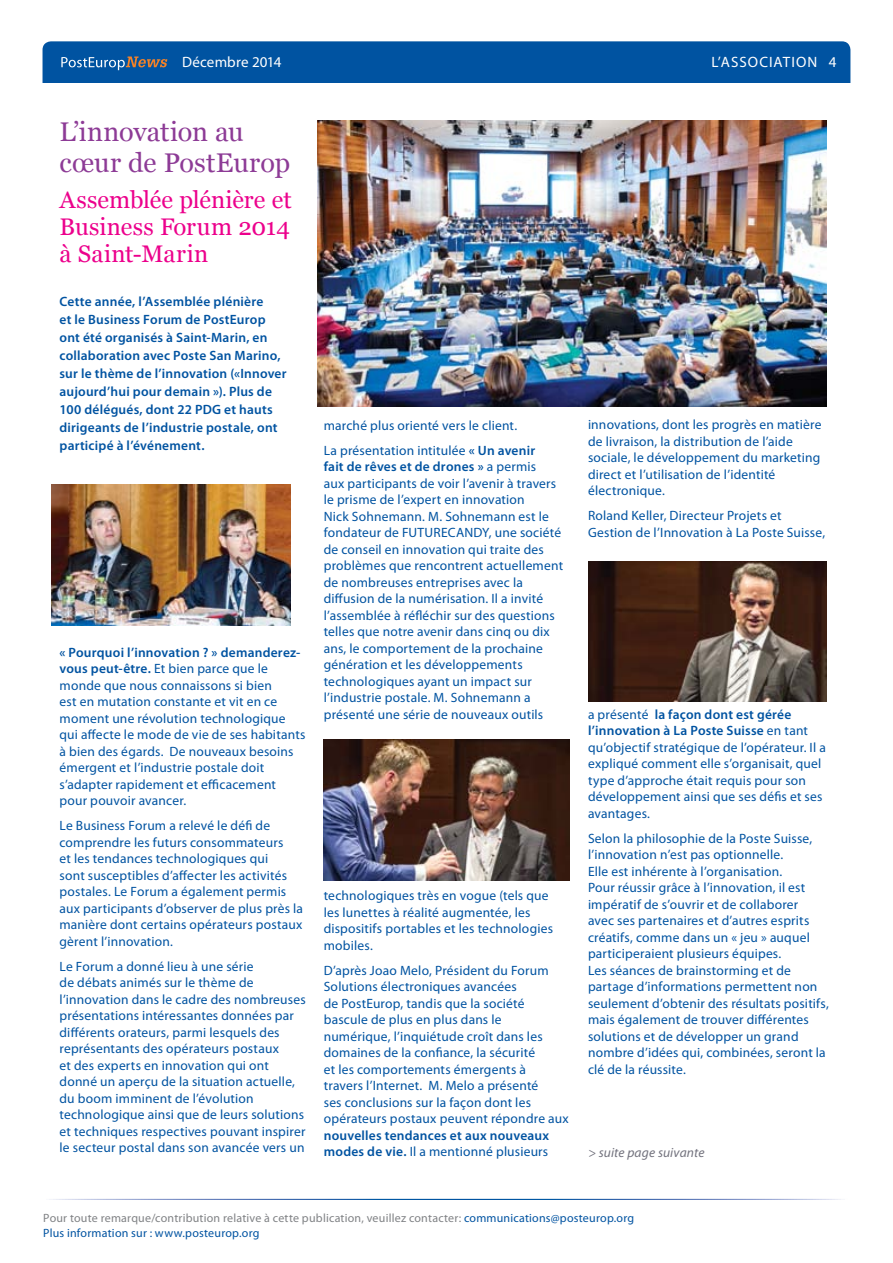
<style>
.page{position:relative;width:893px;height:1263px;background:#fff}
.page>*{position:absolute;margin:0;border:0;box-sizing:border-box;transform-origin:0 0}
.t1{font:27px/31.5px "Georgia";letter-spacing:.005em;color:#8d3b96}
.t2{font:24px/27px "Georgia";letter-spacing:.005em;color:#ec008c;text-align:justify}
.t3{font:15px "Myriad Pro";letter-spacing:.02em;color:#fff}
.t4{font:15px "Myriad Pro";letter-spacing:.07em;color:#fff}
.t5{font:13.5px/16.5px "Myriad Pro";letter-spacing:.015em;color:#0053a1}
.t6{font:600 13.5px/18px "Myriad Pro";letter-spacing:.015em;color:#0053a1}
.t7{font:italic 13.5px "Myriad Pro";letter-spacing:.01em;color:#72727d}
.t8{font:12px/15px "Myriad Pro";letter-spacing:.015em;color:#808285}
.s1{font-weight:600}
.s2{font-weight:400}
.s3{color:#0053a1}
</style>
<div class="page">
<div style="left:43px;top:41px;width:807px;height:57px;background:#0053a1;border-radius:9px"></div>
<div style="left:37px;top:83px;width:823px;height:17px;background:#fff"></div>
<svg style="left:61px;top:56px;width:106px;height:14px"></svg>
<img style="left:317px;top:120px;width:509px;height:287px">
<img style="left:324px;top:740px;width:246px;height:140px">
<img style="left:52px;top:485px;width:238px;height:140px">
<img style="left:588px;top:561px;width:238px;height:141px">
<p class="t4" style="left:711px;top:53px;width:108px">L’ASSOCIATION</p>
<p class="t3" style="left:182px;top:53px;width:101px">Décembre 2014</p>
<p class="t3" style="left:829px;top:52px;width:9px">4</p>
<h1 class="t1" style="left:60px;top:116px;width:232px">L’innovation au cœur de PostEurop</h1>
<h2 class="t2" style="left:60px;top:187px;width:234px">Assemblée plénière et Business Forum 2014 à Saint-Marin</h2>
<p class="t6" style="left:60px;top:293px;width:229px">Cette année, l’Assemblée plénière<br>et le Business Forum de PostEurop ont été organisés à Saint-Marin, en collaboration avec Poste San Marino, sur le thème de l’innovation («Innover aujourd’hui pour demain »). Plus de 100 délégués, dont 22 PDG et hauts dirigeants de l’industrie postale, ont participé à l’événement.</p>
<p class="t5" style="left:60px;top:644px;width:247px"><span class="s1">« Pourquoi l’innovation ? » demanderez&shy;vous peut-être.</span> Et bien parce que le monde que nous connaissons si bien<br>est en mutation constante et vit en ce moment une révolution technologique qui affecte le mode de vie de ses habitants à bien des égards. De nouveaux besoins émergent et l’industrie postale doit s’adapter rapidement et efficacement pour pouvoir avancer.</p>
<p class="t5" style="left:60px;top:817px;width:245px">Le Business Forum a relevé le défi de comprendre les futurs consommateurs<br>et les tendances technologiques qui<br>sont susceptibles d’affecter les activités postales. Le Forum a également permis aux participants d’observer de plus près la manière dont certains opérateurs postaux gèrent l’innovation.</p>
<p class="t5" style="left:60px;top:958px;width:248px">Le Forum a donné lieu à une série<br>de débats animés sur le thème de l’innovation dans le cadre des nombreuses présentations intéressantes données par différents orateurs, parmi lesquels des représentants des opérateurs postaux<br>et des experts en innovation qui ont donné un aperçu de la situation actuelle, du boom imminent de l’évolution technologique ainsi que de leurs solutions et techniques respectives pouvant inspirer le secteur postal dans son avancée vers un</p>
<p class="t5" style="left:324px;top:412px;width:213px;line-height:25px">marché plus orienté vers le client.<br>La présentation intitulée <span class="s1">« Un avenir</span></p>
<p class="t5" style="left:324px;top:458px;width:241px"><span class="s1">fait de rêves et de drones »</span> a permis<br>aux participants de voir l’avenir à travers le prisme de l’expert en innovation<br>Nick Sohnemann. M. Sohnemann est le fondateur de FUTURECANDY, une société de conseil en innovation qui traite des problèmes que rencontrent actuellement de nombreuses entreprises avec la diffusion de la numérisation. Il a invité l’assemblée à réfléchir sur des questions telles que notre avenir dans cinq ou dix ans, le comportement de la prochaine génération et les développements technologiques ayant un impact sur l’industrie postale. M. Sohnemann a présenté une série de nouveaux outils</p>
<p class="t5" style="left:324px;top:887px;width:231px">technologiques très en vogue (tels que les lunettes à réalité augmentée, les dispositifs portables et les technologies mobiles.</p>
<p class="t5" style="left:324px;top:961px;width:247px">D’après Joao Melo, Président du Forum Solutions électroniques avancées<br>de PostEurop, tandis que la société bascule de plus en plus dans le numérique, l’inquiétude croît dans les domaines de la confiance, la sécurité<br>et les comportements émergents à<br>travers l’Internet. M. Melo a présenté<br>ses conclusions sur la façon dont les opérateurs postaux peuvent répondre aux</p>
<p class="t6" style="left:324px;top:1126px;width:227px;line-height:16.5px">nouvelles tendances et aux nouveaux modes de vie. <span class="s2">Il a mentionné plusieurs</span></p>
<p class="t5" style="left:588px;top:416px;width:235px">innovations, dont les progrès en matière de livraison, la distribution de l’aide sociale, le développement du marketing direct et l’utilisation de l’identité électronique.</p>
<p class="t5" style="left:588px;top:507px;width:239px">Roland Keller, Directeur Projets et<br>Gestion de l’Innovation à La Poste Suisse,</p>
<p class="t5" style="left:588px;top:705px;width:239px">a présenté <span class="s1">la façon dont est gérée l’innovation à La Poste Suisse</span> en tant qu’objectif stratégique de l’opérateur. Il a expliqué comment elle s’organisait, quel type d’approche était requis pour son développement ainsi que ses défis et ses avantages.</p>
<p class="t5" style="left:588px;top:829px;width:242px">Selon la philosophie de la Poste Suisse, l’innovation n’est pas optionnelle.<br>Elle est inhérente à l’organisation.<br>Pour réussir grâce à l’innovation, il est impératif de s’ouvrir et de collaborer<br>avec ses partenaires et d’autres esprits créatifs, comme dans un « jeu » auquel participeraient plusieurs équipes.<br>Les séances de brainstorming et de partage d’informations permettent non seulement d’obtenir des résultats positifs, mais également de trouver différentes solutions et de développer un grand nombre d’idées qui, combinées, seront la clé de la réussite.</p>
<p class="t7" style="left:588px;top:1144px;width:118px">&gt; suite page suivante</p>
<p class="t8" style="left:43px;top:1211px;width:592px">Pour toute remarque/contribution relative à cette publication, veuillez contacter: <span class="s3">communications@posteurop.org<br>Plus information sur : www.posteurop.org</span></p>
</div>
